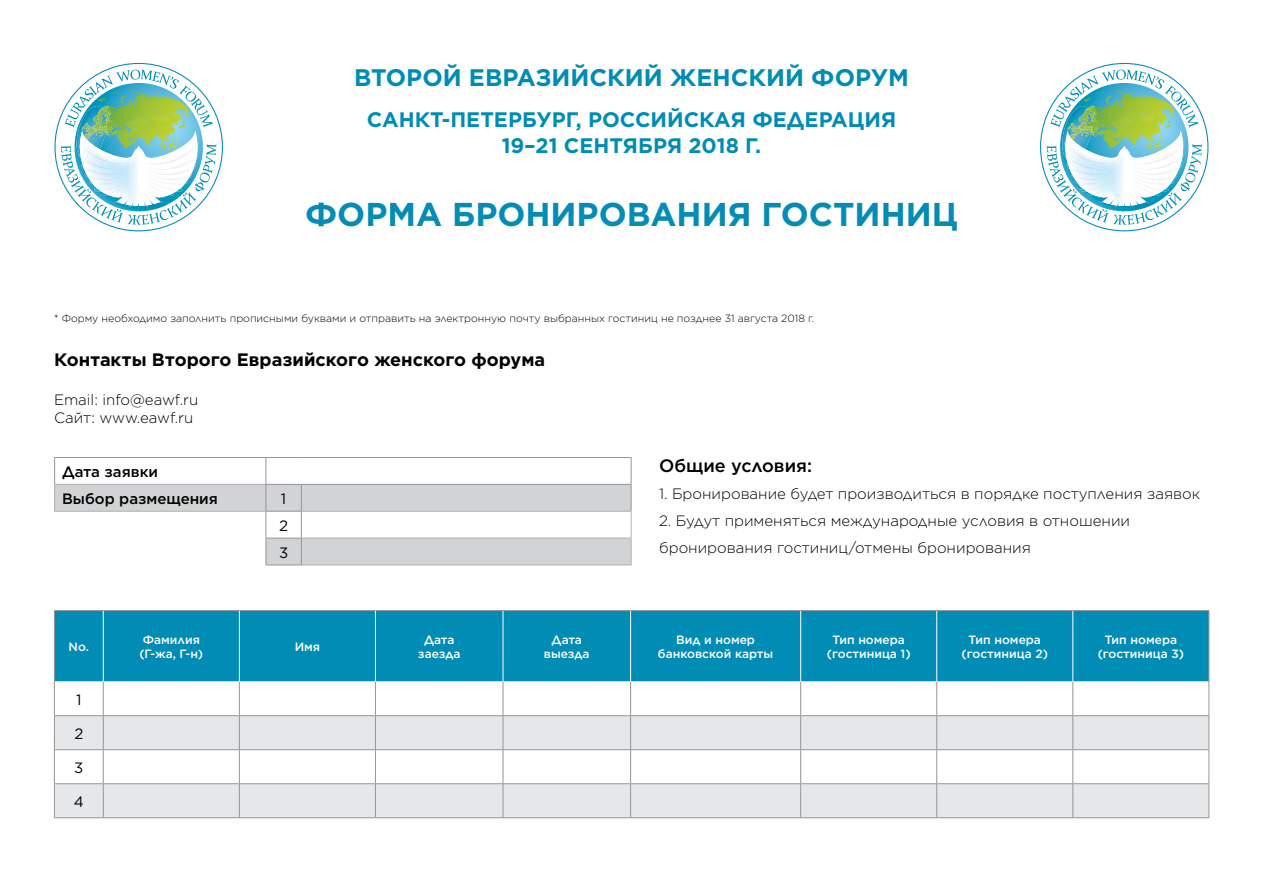
<style>
.page{position:relative;width:1263px;height:893px;background:#fff}
.page>*{position:absolute;margin:0;border:0;box-sizing:border-box;transform-origin:0 0}
.t1{font:700 33px "Gotham";color:#048cb4}
.t2{font:700 24px "Gotham";color:#008cb4}
.t3{font:700 21px/25.2px "Gotham";color:#008cb4;text-align:center}
.t4{font:700 18px "Gotham";color:#000}
.t5{font:500 18px "Gotham";color:#000}
.t6{font:300 15px/18px "Gotham";color:#000}
.t7{font:500 15px/26.8px "Gotham";color:#000}
.t8{font:15px/26.8px "Gotham";color:#000}
.t9{font:500 12px/14.4px "Gotham";color:#fff;text-align:center}
.t10{font:300 10.5px "Gotham";color:#000}
</style>
<div class="page">
<div style="left:55px;top:611px;width:1153px;height:70px;background:#008cb4"></div>
<svg style="left:55px;top:716px;width:1153px;height:101px;fill:#e6e7e8"></svg>
<hr style="left:55px;top:681px;width:48px;height:1px;background:#e6e7e8">
<hr style="left:103px;top:681px;width:136px;height:1px;background:#e6e7e8">
<hr style="left:239px;top:681px;width:136px;height:1px;background:#e6e7e8">
<hr style="left:375px;top:681px;width:128px;height:1px;background:#e6e7e8">
<hr style="left:503px;top:681px;width:128px;height:1px;background:#e6e7e8">
<hr style="left:631px;top:681px;width:170px;height:1px;background:#e6e7e8">
<hr style="left:801px;top:681px;width:136px;height:1px;background:#e6e7e8">
<hr style="left:937px;top:681px;width:136px;height:1px;background:#e6e7e8">
<hr style="left:1073px;top:681px;width:135px;height:1px;background:#e6e7e8">
<hr style="left:54px;top:610px;width:49px;height:1px;background:#939598">
<hr style="left:54px;top:611px;width:1px;height:71px;background:#939598">
<hr style="left:103px;top:610px;width:136px;height:1px;background:#939598">
<hr style="left:239px;top:610px;width:136px;height:1px;background:#939598">
<hr style="left:375px;top:610px;width:128px;height:1px;background:#939598">
<hr style="left:503px;top:610px;width:128px;height:1px;background:#939598">
<hr style="left:631px;top:610px;width:170px;height:1px;background:#939598">
<hr style="left:801px;top:610px;width:136px;height:1px;background:#939598">
<hr style="left:937px;top:610px;width:136px;height:1px;background:#939598">
<hr style="left:1073px;top:610px;width:136px;height:1px;background:#939598">
<hr style="left:1208px;top:611px;width:1px;height:71px;background:#939598">
<hr style="left:54px;top:682px;width:1px;height:33px;background:#939598">
<hr style="left:103px;top:682px;width:1px;height:33px;background:#939598">
<hr style="left:239px;top:682px;width:1px;height:33px;background:#939598">
<hr style="left:375px;top:682px;width:1px;height:33px;background:#939598">
<hr style="left:503px;top:682px;width:1px;height:33px;background:#939598">
<hr style="left:630px;top:682px;width:1px;height:33px;background:#939598">
<hr style="left:800px;top:682px;width:1px;height:33px;background:#939598">
<hr style="left:936px;top:682px;width:1px;height:33px;background:#939598">
<hr style="left:1072px;top:682px;width:1px;height:33px;background:#939598">
<hr style="left:1208px;top:682px;width:1px;height:33px;background:#939598">
<hr style="left:54px;top:715px;width:49px;height:1px;background:#939598">
<hr style="left:54px;top:716px;width:1px;height:33px;background:#939598">
<hr style="left:103px;top:715px;width:136px;height:1px;background:#939598">
<hr style="left:103px;top:716px;width:1px;height:33px;background:#939598">
<hr style="left:239px;top:715px;width:136px;height:1px;background:#939598">
<hr style="left:239px;top:716px;width:1px;height:33px;background:#939598">
<hr style="left:375px;top:715px;width:128px;height:1px;background:#939598">
<hr style="left:375px;top:716px;width:1px;height:33px;background:#939598">
<hr style="left:503px;top:715px;width:128px;height:1px;background:#939598">
<hr style="left:503px;top:716px;width:1px;height:33px;background:#939598">
<hr style="left:631px;top:715px;width:170px;height:1px;background:#939598">
<hr style="left:630px;top:716px;width:1px;height:33px;background:#939598">
<hr style="left:801px;top:715px;width:136px;height:1px;background:#939598">
<hr style="left:800px;top:716px;width:1px;height:33px;background:#939598">
<hr style="left:937px;top:715px;width:136px;height:1px;background:#939598">
<hr style="left:936px;top:716px;width:1px;height:33px;background:#939598">
<hr style="left:1073px;top:715px;width:136px;height:1px;background:#939598">
<hr style="left:1072px;top:716px;width:1px;height:33px;background:#939598">
<hr style="left:1208px;top:716px;width:1px;height:33px;background:#939598">
<hr style="left:54px;top:749px;width:49px;height:1px;background:#939598">
<hr style="left:54px;top:750px;width:1px;height:33px;background:#939598">
<hr style="left:103px;top:749px;width:136px;height:1px;background:#939598">
<hr style="left:103px;top:750px;width:1px;height:33px;background:#939598">
<hr style="left:239px;top:749px;width:136px;height:1px;background:#939598">
<hr style="left:239px;top:750px;width:1px;height:33px;background:#939598">
<hr style="left:375px;top:749px;width:128px;height:1px;background:#939598">
<hr style="left:375px;top:750px;width:1px;height:33px;background:#939598">
<hr style="left:503px;top:749px;width:128px;height:1px;background:#939598">
<hr style="left:503px;top:750px;width:1px;height:33px;background:#939598">
<hr style="left:631px;top:749px;width:170px;height:1px;background:#939598">
<hr style="left:630px;top:750px;width:1px;height:33px;background:#939598">
<hr style="left:801px;top:749px;width:136px;height:1px;background:#939598">
<hr style="left:800px;top:750px;width:1px;height:33px;background:#939598">
<hr style="left:937px;top:749px;width:136px;height:1px;background:#939598">
<hr style="left:936px;top:750px;width:1px;height:33px;background:#939598">
<hr style="left:1073px;top:749px;width:136px;height:1px;background:#939598">
<hr style="left:1072px;top:750px;width:1px;height:33px;background:#939598">
<hr style="left:1208px;top:750px;width:1px;height:33px;background:#939598">
<hr style="left:54px;top:783px;width:49px;height:1px;background:#939598">
<hr style="left:54px;top:784px;width:1px;height:33px;background:#939598">
<hr style="left:103px;top:783px;width:136px;height:1px;background:#939598">
<hr style="left:103px;top:784px;width:1px;height:33px;background:#939598">
<hr style="left:239px;top:783px;width:136px;height:1px;background:#939598">
<hr style="left:239px;top:784px;width:1px;height:33px;background:#939598">
<hr style="left:375px;top:783px;width:128px;height:1px;background:#939598">
<hr style="left:375px;top:784px;width:1px;height:33px;background:#939598">
<hr style="left:503px;top:783px;width:128px;height:1px;background:#939598">
<hr style="left:503px;top:784px;width:1px;height:33px;background:#939598">
<hr style="left:631px;top:783px;width:170px;height:1px;background:#939598">
<hr style="left:630px;top:784px;width:1px;height:33px;background:#939598">
<hr style="left:801px;top:783px;width:136px;height:1px;background:#939598">
<hr style="left:800px;top:784px;width:1px;height:33px;background:#939598">
<hr style="left:937px;top:783px;width:136px;height:1px;background:#939598">
<hr style="left:936px;top:784px;width:1px;height:33px;background:#939598">
<hr style="left:1073px;top:783px;width:136px;height:1px;background:#939598">
<hr style="left:1072px;top:784px;width:1px;height:33px;background:#939598">
<hr style="left:1208px;top:784px;width:1px;height:33px;background:#939598">
<hr style="left:54px;top:817px;width:49px;height:1px;background:#939598">
<hr style="left:103px;top:817px;width:136px;height:1px;background:#939598">
<hr style="left:239px;top:817px;width:136px;height:1px;background:#939598">
<hr style="left:375px;top:817px;width:128px;height:1px;background:#939598">
<hr style="left:503px;top:817px;width:128px;height:1px;background:#939598">
<hr style="left:631px;top:817px;width:170px;height:1px;background:#939598">
<hr style="left:801px;top:817px;width:136px;height:1px;background:#939598">
<hr style="left:937px;top:817px;width:136px;height:1px;background:#939598">
<hr style="left:1073px;top:817px;width:136px;height:1px;background:#939598">
<hr style="left:103px;top:611px;width:1px;height:70px;background:#fff">
<hr style="left:239px;top:611px;width:1px;height:70px;background:#fff">
<hr style="left:375px;top:611px;width:1px;height:70px;background:#fff">
<hr style="left:503px;top:611px;width:1px;height:70px;background:#fff">
<hr style="left:630px;top:611px;width:1px;height:70px;background:#fff">
<hr style="left:800px;top:611px;width:1px;height:70px;background:#fff">
<hr style="left:936px;top:611px;width:1px;height:70px;background:#fff">
<hr style="left:1072px;top:611px;width:1px;height:70px;background:#fff">
<div style="left:55px;top:485px;width:211px;height:26px;background:#d1d3d4"></div>
<hr style="left:54px;top:457px;width:212px;height:1px;background:#939598">
<hr style="left:266px;top:457px;width:35px;height:1px;background:#939598">
<hr style="left:301px;top:457px;width:330px;height:1px;background:#939598">
<hr style="left:302px;top:565px;width:329px;height:1px;background:#aeaeb0">
<hr style="left:54px;top:484px;width:212px;height:1px;background:#aeaeb0">
<svg style="left:54px;top:458px;width:1px;height:53px"></svg>
<hr style="left:54px;top:511px;width:212px;height:1px;background:#aeaeb0">
<svg style="left:266px;top:458px;width:366px;height:107px"></svg>
<hr style="left:266px;top:565px;width:36px;height:1px;background:#939598">
<svg style="left:54px;top:63px;width:169px;height:168px"></svg>
<svg style="left:1040px;top:63px;width:168px;height:168px"></svg>
<h2 class="t2" style="left:354px;top:61px;width:556px">ВТОРОЙ ЕВРАЗИЙСКИЙ ЖЕНСКИЙ ФОРУМ</h2>
<h3 class="t3" style="left:367px;top:107px;width:531px">САНКТ-ПЕТЕРБУРГ, РОССИЙСКАЯ ФЕДЕРАЦИЯ<br>19–21 СЕНТЯБРЯ 2018 Г.</h3>
<h1 class="t1" style="left:305px;top:193px;width:654px">ФОРМА БРОНИРОВАНИЯ ГОСТИНИЦ</h1>
<p class="t10" style="left:54px;top:312px;width:762px">* Форму необходимо заполнить прописными буквами и отправить на электронную почту выбранных гостиниц не позднее 31 августа 2018 г.</p>
<p class="t4" style="left:54px;top:347px;width:493px">Контакты Второго Евразийского женского форума</p>
<p class="t6" style="left:54px;top:391px;width:146px">Email: info@eawf.ru<br>Сайт: www.eawf.ru</p>
<p class="t7" style="left:62px;top:458px;width:157px">Дата заявки<br>Выбор размещения</p>
<p class="t8" style="left:279px;top:485px;width:11px">1<br>2<br>3</p>
<p class="t5" style="left:659px;top:453px;width:154px">Общие условия:</p>
<p class="t6" style="left:659px;top:484px;width:542px">1. Бронирование будет производиться в порядке поступления заявок</p>
<p class="t6" style="left:659px;top:506px;width:472px;line-height:27px">2. Будут применяться международные условия в отношении бронирования гостиниц/отмены бронирования</p>
<p class="t9" style="left:69px;top:639px;width:22px">No.</p>
<p class="t9" style="left:139px;top:632px;width:65px;text-align:left">Фамилия (Г-жа, Г-н)</p>
<p class="t9" style="left:295px;top:639px;width:27px">Имя</p>
<p class="t9" style="left:418px;top:632px;width:44px">Дата заезда</p>
<p class="t9" style="left:544px;top:632px;width:47px">Дата выезда</p>
<p class="t9" style="left:658px;top:632px;width:117px">Вид и номер банковской карты</p>
<p class="t9" style="left:827px;top:632px;width:85px">Тип номера (гостиница 1)</p>
<p class="t9" style="left:961px;top:632px;width:88px">Тип номера (гостиница 2)</p>
<p class="t9" style="left:1098px;top:632px;width:88px">Тип номера (гостиница 3)</p>
<p class="t8" style="left:76px;top:686px;width:7px">1</p>
<p class="t8" style="left:74px;top:720px;width:10px">2</p>
<p class="t8" style="left:74px;top:754px;width:11px">3</p>
<p class="t8" style="left:74px;top:788px;width:12px">4</p>
</div>
